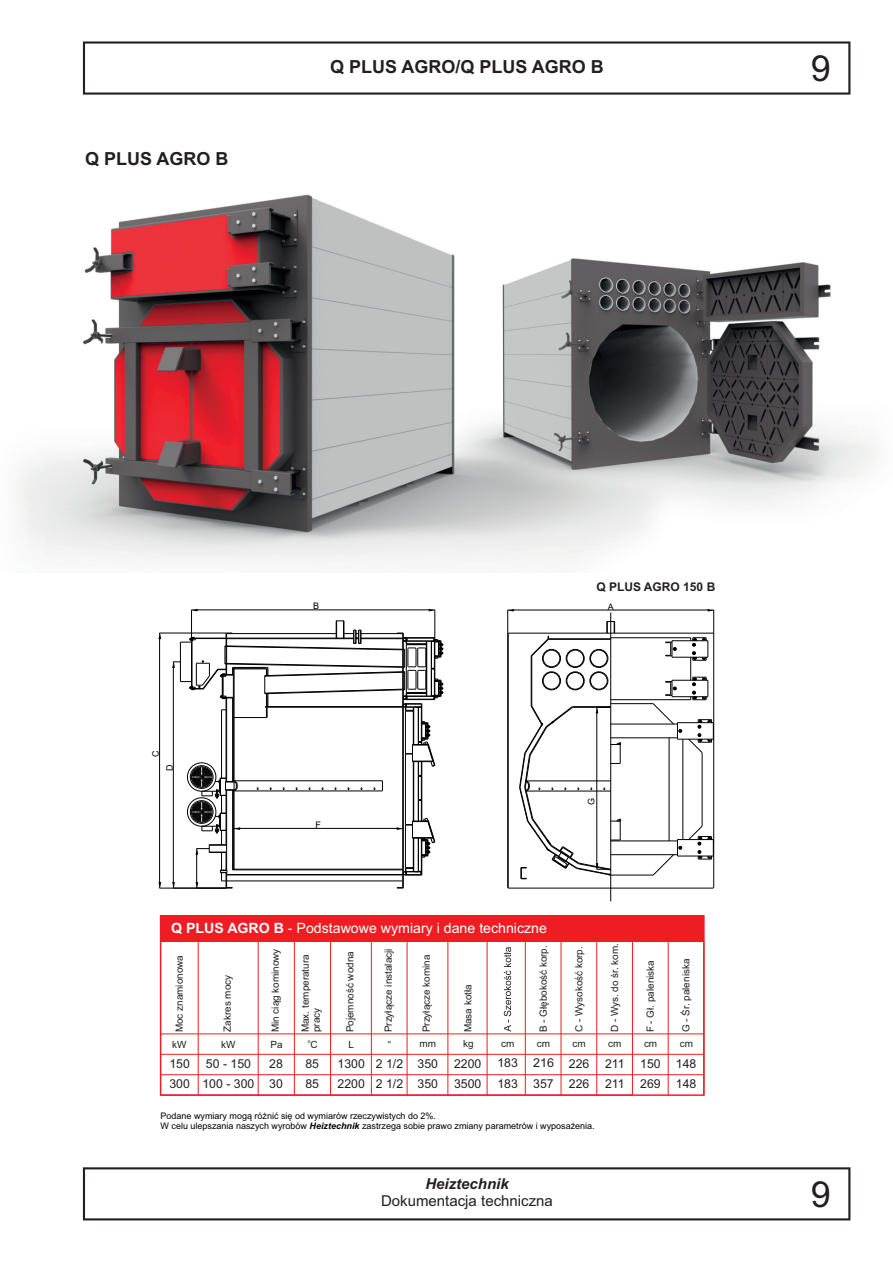
<style>
.page{position:relative;width:893px;height:1263px;background:#fff}
.page>*{position:absolute;margin:0;border:0;box-sizing:border-box;transform-origin:0 0}
.t1{font:36px "Arial";color:#231f20}
.t2{font:700 18px "Arial";color:#231f20}
.t3{font:15px "Arial";color:#231f20}
.t4{font:italic 700 15px "Arial";color:#231f20}
.t5{font:14.1px "Arial";color:#fff}
.t6{font:12.3px/20.4px "Arial";color:#231f20}
.t7{font:700 12px "Arial";color:#231f20}
.t8{font:9.9px/11.1px "Arial";color:#231f20}
.t9{font:9px/10.1px "Arial";color:#000}
.t10{font:4.95px "Arial";color:#231f20}
.s1{font-weight:700}
.s2{font-weight:700;font-style:italic}
</style>
<div class="page">
<img style="left:16px;top:194px;width:861px;height:375px">
<svg style="left:159px;top:915px;width:546px;height:181px"></svg>
<div style="left:161px;top:916px;width:543px;height:26px;background:#ee1d23"></div>
<hr style="left:161px;top:1033px;width:543px;height:1px;background:#ee1d23">
<hr style="left:161px;top:1074px;width:543px;height:1px;background:#ee1d23">
<hr style="left:198px;top:942px;width:1px;height:153px;background:#ee1d23">
<hr style="left:330px;top:942px;width:1px;height:153px;background:#ee1d23">
<hr style="left:258px;top:942px;width:1px;height:153px;background:#ee1d23">
<hr style="left:371px;top:942px;width:1px;height:153px;background:#ee1d23">
<hr style="left:407px;top:942px;width:1px;height:153px;background:#ee1d23">
<hr style="left:447px;top:942px;width:1px;height:153px;background:#ee1d23">
<hr style="left:487px;top:942px;width:1px;height:153px;background:#ee1d23">
<hr style="left:525px;top:942px;width:1px;height:153px;background:#ee1d23">
<hr style="left:561px;top:942px;width:1px;height:153px;background:#ee1d23">
<hr style="left:161px;top:1054px;width:543px;height:1px;background:#ee1d23">
<hr style="left:161px;top:1095px;width:471px;height:1px;background:#ee1d23">
<hr style="left:632px;top:942px;width:1px;height:153px;background:#ee1d23">
<svg style="left:504px;top:947px;width:7px;height:84px"></svg>
<hr style="left:668px;top:942px;width:1px;height:153px;background:#ee1d23">
<hr style="left:703px;top:942px;width:1px;height:153px;background:#ee1d23">
<hr style="left:596px;top:942px;width:1px;height:153px;background:#ee1d23">
<hr style="left:294px;top:942px;width:1px;height:153px;background:#ee1d23">
<svg style="left:83px;top:1167px;width:767px;height:53px"></svg>
<svg style="left:83px;top:41px;width:767px;height:54px"></svg>
<hr style="left:508px;top:888px;width:205px;height:1px;background:#000">
<hr style="left:508px;top:634px;width:1px;height:254px;background:#000">
<hr style="left:507px;top:634px;width:1px;height:254px;background:#000">
<hr style="left:713px;top:634px;width:1px;height:254px;background:#000">
<hr style="left:508px;top:633px;width:205px;height:1px;background:#000">
<svg style="left:607px;top:621px;width:8px;height:12px"></svg>
<hr style="left:610px;top:612px;width:1px;height:289px;background:#000">
<hr style="left:611px;top:699px;width:80px;height:1px;background:#000">
<hr style="left:611px;top:637px;width:80px;height:1px;background:#000">
<hr style="left:672px;top:640px;width:36px;height:1px;background:#000">
<hr style="left:672px;top:657px;width:36px;height:1px;background:#000">
<svg style="left:665px;top:641px;width:11px;height:16px"></svg>
<hr style="left:672px;top:696px;width:36px;height:1px;background:#000">
<hr style="left:672px;top:680px;width:36px;height:1px;background:#000">
<svg style="left:665px;top:680px;width:11px;height:17px"></svg>
<hr style="left:513px;top:610px;width:195px;height:1px;background:#000">
<svg style="left:507px;top:609px;width:7px;height:25px"></svg>
<svg style="left:690px;top:609px;width:24px;height:91px"></svg>
<div style="left:590px;top:672px;width:18px;height:18px;border:1px solid #000;border-radius:50%"></div>
<div style="left:566px;top:672px;width:18px;height:18px;border:1px solid #000;border-radius:50%"></div>
<div style="left:542px;top:672px;width:19px;height:18px;border:1px solid #000;border-radius:50%"></div>
<div style="left:590px;top:649px;width:18px;height:19px;border:1px solid #000;border-radius:50%"></div>
<div style="left:566px;top:649px;width:18px;height:19px;border:1px solid #000;border-radius:50%"></div>
<div style="left:542px;top:649px;width:19px;height:19px;border:1px solid #000;border-radius:50%"></div>
<div style="left:590px;top:650px;width:17px;height:17px;border:1px solid #000;border-radius:50%"></div>
<div style="left:590px;top:672px;width:17px;height:17px;border:1px solid #000;border-radius:50%"></div>
<div style="left:567px;top:672px;width:17px;height:17px;border:1px solid #000;border-radius:50%"></div>
<div style="left:543px;top:672px;width:17px;height:17px;border:1px solid #000;border-radius:50%"></div>
<div style="left:543px;top:650px;width:17px;height:17px;border:1px solid #000;border-radius:50%"></div>
<div style="left:567px;top:650px;width:17px;height:17px;border:1px solid #000;border-radius:50%"></div>
<hr style="left:611px;top:875px;width:42px;height:1px;background:#000">
<hr style="left:611px;top:841px;width:66px;height:1px;background:#000">
<hr style="left:677px;top:856px;width:36px;height:1px;background:#000">
<hr style="left:677px;top:839px;width:36px;height:1px;background:#000">
<svg style="left:653px;top:839px;width:29px;height:36px"></svg>
<svg style="left:688px;top:826px;width:26px;height:34px"></svg>
<hr style="left:611px;top:703px;width:42px;height:1px;background:#000">
<hr style="left:611px;top:737px;width:66px;height:1px;background:#000">
<hr style="left:611px;top:724px;width:66px;height:1px;background:#000">
<hr style="left:669px;top:738px;width:1px;height:103px;background:#000">
<hr style="left:683px;top:739px;width:1px;height:100px;background:#000">
<hr style="left:677px;top:722px;width:36px;height:1px;background:#000">
<hr style="left:677px;top:739px;width:36px;height:1px;background:#000">
<svg style="left:653px;top:703px;width:29px;height:36px"></svg>
<svg style="left:688px;top:719px;width:26px;height:34px"></svg>
<hr style="left:702px;top:752px;width:1px;height:74px;background:#000">
<hr style="left:611px;top:854px;width:66px;height:1px;background:#000">
<hr style="left:548px;top:639px;width:63px;height:1px;background:#000">
<hr style="left:548px;top:638px;width:63px;height:1px;background:#000">
<hr style="left:531px;top:656px;width:1px;height:50px;background:#000">
<svg style="left:531px;top:636px;width:18px;height:20px"></svg>
<hr style="left:159px;top:888px;width:67px;height:1px;background:#000">
<hr style="left:159px;top:633px;width:67px;height:1px;background:#000">
<hr style="left:159px;top:639px;width:1px;height:243px;background:#000">
<svg style="left:158px;top:882px;width:3px;height:6px"></svg>
<svg style="left:158px;top:633px;width:3px;height:6px"></svg>
<svg style="left:519px;top:705px;width:102px;height:174px"></svg>
<svg style="left:172px;top:608px;width:272px;height:281px"></svg>
<h2 class="t2" style="left:85px;top:152px;width:145px">Q PLUS AGRO B</h2>
<h2 class="t2" style="left:330px;top:60px;width:275px">Q PLUS AGRO/Q PLUS AGRO B</h2>
<h1 class="t1" style="left:811px;top:55px;width:22px">9</h1>
<p class="t9" style="left:152px;top:757px;width:8px;rotate:-90deg">C</p>
<p class="t9" style="left:166px;top:771px;width:8px;rotate:-90deg">D</p>
<p class="t7" style="left:596px;top:582px;width:120px">Q PLUS AGRO 150 B</p>
<p class="t9" style="left:313px;top:602px;width:8px">B</p>
<p class="t9" style="left:608px;top:602px;width:8px">A</p>
<p class="t9" style="left:316px;top:820px;width:7px">F</p>
<p class="t9" style="left:587px;top:805px;width:9px;rotate:-90deg">G</p>
<h3 class="t5" style="left:171px;top:923px;width:377px"><span class="s1">Q PLUS AGRO B</span> - Podstawowe wymiary i dane techniczne</h3>
<p class="t8" style="left:175px;top:1032px;width:79px;rotate:-90deg">Moc znamionowa</p>
<p class="t8" style="left:539px;top:1032px;width:89px;rotate:-90deg">B - Głębokość korp.</p>
<p class="t8" style="left:574px;top:1032px;width:87px;rotate:-90deg">C - Wysokość korp.</p>
<p class="t8" style="left:271px;top:1032px;width:85px;rotate:-90deg">Min ciąg kominowy</p>
<p class="t6" style="left:269px;top:1054px;width:15px">28</p>
<p class="t8" style="left:301px;top:1032px;width:79px;rotate:-90deg">Max. temperatura pracy</p>
<p class="t8" style="left:345px;top:1032px;width:83px;rotate:-90deg">Pojemność wodna</p>
<p class="t8" style="left:384px;top:1032px;width:85px;rotate:-90deg">Przyłącze instalacji</p>
<p class="t8" style="left:422px;top:1032px;width:79px;rotate:-90deg">Przyłącze komina</p>
<p class="t8" style="left:223px;top:1032px;width:58px;rotate:-90deg">Zakres mocy</p>
<p class="t8" style="left:463px;top:1032px;width:49px;rotate:-90deg">Masa kotła</p>
<p class="t8" style="left:172px;top:1039px;width:16px">kW</p>
<p class="t8" style="left:221px;top:1039px;width:16px">kW</p>
<p class="t10" style="left:308px;top:1039px;width:4px">o</p>
<p class="t8" style="left:310px;top:1040px;width:9px">C</p>
<p class="t8" style="left:348px;top:1039px;width:7px">L</p>
<p class="t8" style="left:388px;top:1039px;width:5px">“</p>
<p class="t8" style="left:420px;top:1038px;width:18px">mm</p>
<p class="t8" style="left:463px;top:1038px;width:12px">kg</p>
<p class="t8" style="left:537px;top:1038px;width:15px">cm</p>
<p class="t8" style="left:573px;top:1038px;width:15px">cm</p>
<p class="t6" style="left:338px;top:1054px;width:102px">1300 2 1/2 350</p>
<p class="t6" style="left:454px;top:1054px;width:29px">2200</p>
<p class="t6" style="left:533px;top:1054px;width:58px">216 226</p>
<p class="t6" style="left:169px;top:1075px;width:86px">300 100 - 300</p>
<p class="t6" style="left:305px;top:1075px;width:15px">85</p>
<p class="t6" style="left:338px;top:1075px;width:102px">2200 2 1/2 350</p>
<p class="t6" style="left:454px;top:1075px;width:29px">3500</p>
<p class="t6" style="left:533px;top:1075px;width:58px">357 226</p>
<p class="t8" style="left:270px;top:1040px;width:14px">Pa</p>
<p class="t6" style="left:269px;top:1075px;width:15px">30</p>
<p class="t8" style="left:501px;top:1038px;width:15px">cm</p>
<p class="t6" style="left:497px;top:1054px;width:22px">183<br>183</p>
<p class="t6" style="left:169px;top:1054px;width:22px">150</p>
<p class="t6" style="left:206px;top:1054px;width:47px">50 - 150</p>
<p class="t6" style="left:305px;top:1054px;width:15px">85</p>
<p class="t9" style="left:160px;top:1111px;width:436px">Podane wymiary mogą różnić się od wymiarów rzeczywistych do 2%.<br>W celu ulepszania naszych wyrobów <span class="s2">Heiztechnik</span> zastrzega sobie prawo zmiany parametrów i wyposażenia.</p>
<p class="t8" style="left:610px;top:1032px;width:91px;rotate:-90deg">D - Wys. do śr. kom.</p>
<p class="t8" style="left:608px;top:1038px;width:15px">cm</p>
<p class="t6" style="left:605px;top:1054px;width:21px">211<br>211</p>
<p class="t8" style="left:646px;top:1032px;width:74px;rotate:-90deg">F - Gł. paleniska</p>
<p class="t8" style="left:644px;top:1038px;width:15px">cm</p>
<p class="t6" style="left:640px;top:1054px;width:22px">150<br>269</p>
<p class="t8" style="left:681px;top:1032px;width:75px;rotate:-90deg">G - Śr. paleniska</p>
<p class="t8" style="left:680px;top:1038px;width:15px">cm</p>
<p class="t6" style="left:676px;top:1054px;width:22px">148<br>148</p>
<h3 class="t4" style="left:425px;top:1178px;width:85px">Heiztechnik</h3>
<h3 class="t3" style="left:381px;top:1195px;width:173px">Dokumentacja techniczna</h3>
<h1 class="t1" style="left:811px;top:1180px;width:22px">9</h1>
</div>
